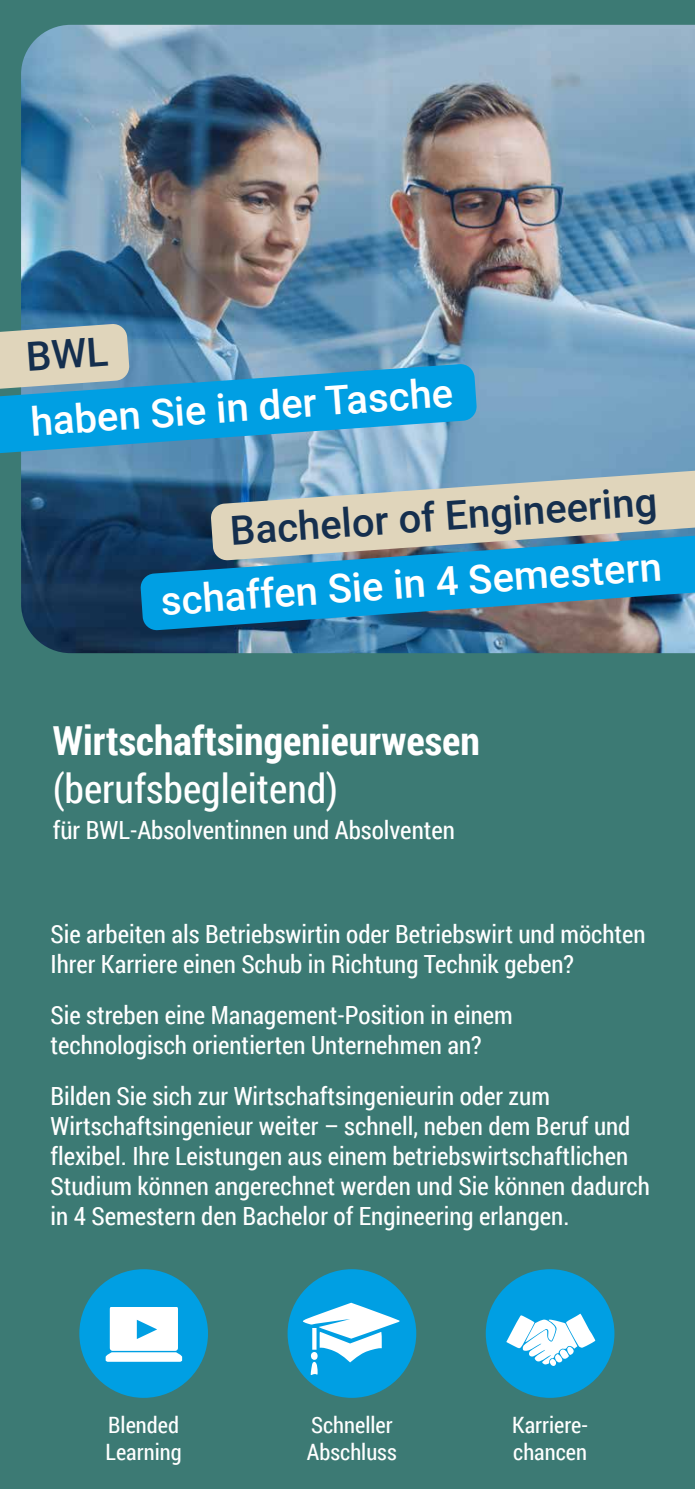
<style>
.page{position:relative;width:695px;height:1489px;background:#fff}
.page>*{position:absolute;margin:0;border:0;box-sizing:border-box;transform-origin:0 0}
.t1{font:107.5px "Th aschaffenburg icon set";color:#fff}
.t2{font:500 40px "Roboto";color:#fff}
.t3{font:700 40px "Roboto Condensed";color:#fff}
.t4{font:500 40px "Roboto";color:#152f4e}
.t5{font:40px "Roboto Condensed";color:#fff}
.t6{font:25px/30px "Roboto Condensed";color:#fff}
.t7{font:22.5px/27px "Roboto Condensed";color:#fff}
</style>
<div class="page">
<div style="left:0;top:0;width:694px;height:1488px;background:#3c7a74"></div>
<div style="left:287px;top:1269px;width:129px;height:128px;background:#009fe3;border-radius:50%"></div>
<div style="left:485px;top:1269px;width:129px;height:128px;background:#009fe3;border-radius:50%"></div>
<div style="left:79px;top:1269px;width:129px;height:128px;background:#009fe3;border-radius:50%"></div>
<img style="left:21px;top:25px;width:673px;height:628px">
<svg style="left:210px;top:467px;width:484px;height:63px;background:#bbc2bc"></svg>
<svg style="left:140px;top:530px;width:554px;height:100px;background:#3493bd"></svg>
<svg style="left:0;top:363px;width:477px;height:93px;background:#28a0d7"></svg>
<svg style="left:105px;top:1307px;width:77px;height:54px"></svg>
<svg style="left:0;top:323px;width:130px;height:71px;background:#bec5b8"></svg>
<h2 class="t2" style="left:29px;top:394px;width:425px;rotate:-4deg">haben Sie in der Tasche</h2>
<h2 class="t4" style="left:228px;top:503px;width:429px;rotate:-4deg">Bachelor of Engineering</h2>
<h2 class="t2" style="left:159px;top:573px;width:503px;rotate:-4deg">schaffen Sie in 4 Semestern</h2>
<h2 class="t3" style="left:53px;top:712px;width:428px">Wirtschaftsingenieurwesen</h2>
<h2 class="t5" style="left:53px;top:761px;width:287px">(berufsbegleitend)</h2>
<p class="t6" style="left:53px;top:814px;width:403px">für BWL-Absolventinnen und Absolventen</p>
<p class="t6" style="left:50px;top:917px;width:596px">Sie arbeiten als Betriebswirtin oder Betriebswirt und möchten<br>Ihrer Karriere einen Schub in Richtung Technik geben?</p>
<p class="t6" style="left:50px;top:999px;width:464px">Sie streben eine Management-Position in einem technologisch orientierten Unternehmen an?</p>
<p class="t6" style="left:50px;top:1080px;width:600px">Bilden Sie sich zur Wirtschaftsingenieurin oder zum Wirtschaftsingenieur weiter – schnell, neben dem Beruf und flexibel. Ihre Leistungen aus einem betriebswirtschaftlichen Studium können angerechnet werden und Sie können dadurch in 4 Semestern den Bachelor of Engineering erlangen.</p>
<p class="t7" style="left:106px;top:1410px;width:77px">Blended<br>Learning</p>
<h1 class="t1" style="left:297px;top:1287px;width:305px">B f</h1>
<p class="t7" style="left:307px;top:1410px;width:91px">Schneller<br>Abschluss</p>
<p class="t7" style="left:512px;top:1410px;width:77px">Karriere&shy;chancen</p>
</div>
